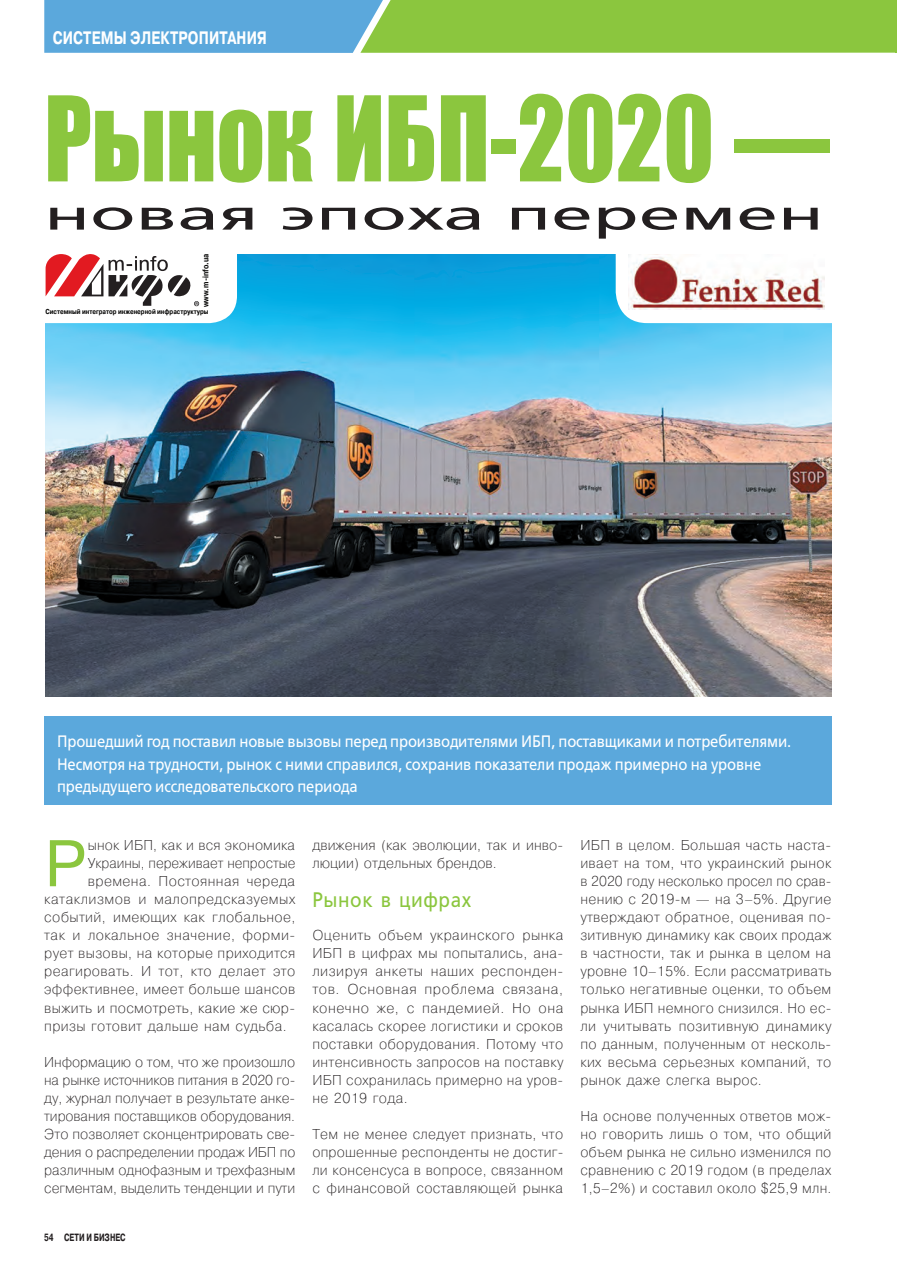
<style>
.page{position:relative;width:897px;height:1267px;background:#fff}
.page>*{position:absolute;margin:0;border:0;box-sizing:border-box;transform-origin:0 0}
.t1{font:108.75px "Impact";color:#8bc63e;scale:.87 1}
.t2{font:65.7px "Pragmatica";color:#8bc63e}
.t3{font:42.9px "Free Set";color:#231f20;scale:1.75 1}
.t4{font:21px "Free Set";letter-spacing:.035em;color:#8bc63e;scale:.9 1}
.t5{font:700 18px "Pragmatica";letter-spacing:.01em;color:#fff;scale:.75 1}
.t6{font:16.5px/22.5px "Free Set";letter-spacing:-.01em;color:#fff;scale:.9 1}
.t7{font:200 14.25px/18px "Pragmatica";letter-spacing:.025em;color:#231f20;text-align:justify}
.t8{font:200 14.25px/18px "Pragmatica";letter-spacing:.005em;color:#231f20}
.t9{font:200 14.25px "Pragmatica";color:#231f20}
.t10{font:700 10.5px "Pragmatica";color:#231f20;scale:.7 1}
.t11{font:700 8.25px "Pragmatica";color:#050504;scale:.85 1}
.t12{font:700 7.2px "Pragmatica";color:#050504;scale:.82 1}
</style>
<div class="page">
<div style="left:44px;top:716px;width:787px;height:88px;background:#5ba8dc"></div>
<img style="left:46px;top:255px;width:785px;height:441px">
<svg style="left:615px;top:254px;width:216px;height:69px"></svg>
<img style="left:628px;top:255px;width:196px;height:54px">
<svg style="left:45px;top:254px;width:192px;height:69px"></svg>
<svg style="left:44px;top:0;width:853px;height:53px;background:#7abb7c"></svg>
<p class="t5" style="left:53px;top:26px;width:27px">Систе</p>
<p class="t5" style="left:101px;top:26px;width:223px">мы электропитания</p>
<h1 class="t1" style="left:44px;top:54px;width:903px">Рынок ИБП-2020 —</h1>
<h3 class="t3" style="left:44px;top:189px;width:447px">новая эпоха перемен</h3>
<p class="t11" style="left:200px;top:307px;width:64px;rotate:-90deg">www.m-info.ua</p>
<p class="t12" style="left:46px;top:307px;width:200px">Системный интегратор инженерной инфраструктуры</p>
<p class="t6" style="left:57px;top:730px;width:817px">Прошедший год поставил новые вызовы перед производителями ИБП, поставщиками и потребителями.<br>Несмотря на трудности, рынок с ними справился, сохранив показатели продаж примерно на уровне предыдущего исследовательского периода</p>
<h2 class="t2" style="left:44px;top:823px;width:44px">Р</h2>
<p class="t7" style="left:88px;top:835px;width:209px">ынок ИБП, как и вся экономика</p>
<p class="t9" style="left:88px;top:854px;width:209px">Украины, переживает непростые</p>
<p class="t7" style="left:88px;top:871px;width:209px">времена. Постоянная череда</p>
<p class="t7" style="left:44px;top:890px;width:252px">катаклизмов и малопредсказуемых</p>
<p class="t7" style="left:44px;top:908px;width:252px">событий, имеющих как глобальное,</p>
<p class="t7" style="left:44px;top:926px;width:252px">так и локальное значение, форми-</p>
<p class="t7" style="left:44px;top:944px;width:252px">рует вызовы, на которые приходится</p>
<p class="t7" style="left:44px;top:962px;width:252px">реагировать. И тот, кто делает это</p>
<p class="t7" style="left:44px;top:980px;width:252px">эффективнее, имеет больше шансов</p>
<p class="t7" style="left:44px;top:998px;width:252px">выжить и посмотреть, какие же сюр-</p>
<p class="t7" style="left:44px;top:1016px;width:244px">призы готовит дальше нам судьба.</p>
<p class="t7" style="left:44px;top:1052px;width:252px">Информацию о том, что же произошло на рынке источников питания в 2020 го&shy;ду, журнал получает в результате анке&shy;тирования поставщиков оборудования.<br>Это позволяет сконцентрировать све&shy;дения о распределении продаж ИБП по различным однофазным и трехфазным сегментам, выделить тенденции и пути</p>
<p class="t10" style="left:44px;top:1230px;width:118px">54 СЕТИ И БИЗНЕС</p>
<p class="t8" style="left:312px;top:835px;width:252px">движения (как эволюции, так и инво&shy;люции) отдельных брендов.</p>
<h3 class="t4" style="left:312px;top:887px;width:178px">Рынок в цифрах</h3>
<p class="t7" style="left:312px;top:926px;width:252px">Оценить объем украинского рынка ИБП в цифрах мы попытались, ана&shy;лизируя анкеты наших респонден&shy;тов. Основная проблема связана, конечно же, с пандемией. Но она касалась скорее логистики и сроков поставки оборудования. Потому что интенсивность запросов на поставку ИБП сохранилась примерно на уров&shy;не 2019 года.</p>
<p class="t7" style="left:312px;top:1124px;width:252px">Тем не менее следует признать, что опрошенные респонденты не достиг&shy;ли консенсуса в вопросе, связанном с финансовой составляющей рынка</p>
<p class="t7" style="left:580px;top:835px;width:252px">ИБП в целом. Большая часть наста&shy;ивает на том, что украинский рынок в 2020 году несколько просел по срав&shy;нению с 2019-м — на 3–5%. Другие утверждают обратное, оценивая по&shy;зитивную динамику как своих продаж в частности, так и рынка в целом на уровне 10–15%. Если рассматривать только негативные оценки, то объем рынка ИБП немного снизился. Но ес&shy;ли учитывать позитивную динамику по данным, полученным от несколь&shy;ких весьма серьезных компаний, то рынок даже слегка вырос.</p>
<p class="t7" style="left:580px;top:1106px;width:252px">На основе полученных ответов мож&shy;но говорить лишь о том, что общий объем рынка не сильно изменился по сравнению с 2019 годом (в пределах 1,5–2%) и составил около $25,9 млн.</p>
</div>
